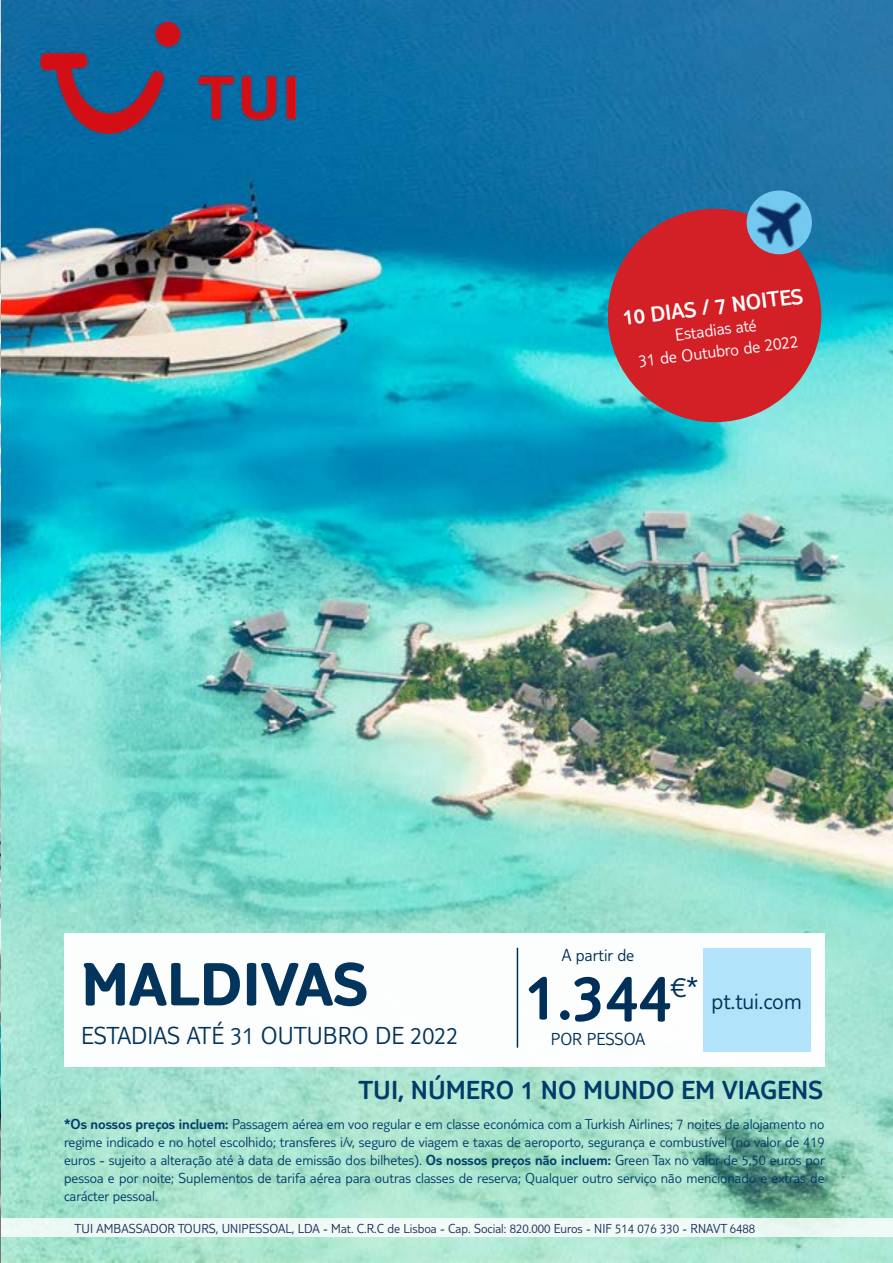
<style>
.page{position:relative;width:893px;height:1263px;background:#fff}
.page>*{position:absolute;margin:0;border:0;box-sizing:border-box;transform-origin:0 0}
.t1{font:300 67.5px "TUI Type";color:#003059}
.t2{font:700 63px "TUI Type";color:#003059}
.t3{font:300 27px "TUI Type";color:#003c6a}
.t4{font:300 25.5px "TUI Type";color:#003059}
.t5{font:300 24px "TUI Type";color:#003059}
.t6{font:300 22.5px "TUI Type";color:#fff}
.t7{font:300 18px/21.6px "TUI Type";color:#fff;text-align:center}
.t8{font:300 18px "TUI Type";color:#003059}
.t9{font:300 15px/18px "TUI Type";color:#003c6a;text-align:justify}
.t10{font:300 13.5px "TUI Type";color:#1e2d5c}
.s1{font-style:inherit}
</style>
<div class="page">
<img style="left:1px;top:0;width:891px;height:1263px">
<div style="left:1px;top:1218px;width:892px;height:19px;background:#eefaf5"></div>
<div style="left:64px;top:933px;width:760px;height:133px;background:#fff"></div>
<div style="left:703px;top:948px;width:107px;height:103px;background:#b1e3fa"></div>
<hr style="left:517px;top:948px;width:1px;height:100px;background:#003059">
<img style="left:41px;top:21px;width:255px;height:113px">
<div style="left:608px;top:209px;width:213px;height:213px;background:#d32027;border-radius:50%"></div>
<img style="left:739px;top:175px;width:88px;height:89px">
<hr style="left:0;top:0;width:1px;height:1263px;background:#00aeef">
<hr style="left:892px;top:0;width:1px;height:1263px;background:#00aeef">
<h3 class="t6" style="left:621px;top:305px;width:183px;rotate:-7deg">10 DIAS / 7 NOITES</h3>
<p class="t7" style="left:635px;top:328px;width:162px;rotate:-7deg">Estadias até<br>31 de Outubro de 2022</p>
<h2 class="t2" style="left:81px;top:947px;width:289px">MALDIVAS</h2>
<h3 class="t4" style="left:81px;top:1021px;width:379px">ESTADIAS ATÉ 31 OUTUBRO DE 2022</h3>
<p class="t8" style="left:562px;top:945px;width:74px">A partir de</p>
<h1 class="t1" style="left:524px;top:958px;width:149px">1.344</h1>
<p class="t8" style="left:551px;top:1029px;width:96px">POR PESSOA</p>
<h3 class="t5" style="left:670px;top:988px;width:134px"><sup>€*</sup> pt.tui.com</h3>
<h3 class="t3" style="left:358px;top:1075px;width:466px">TUI, NÚMERO 1 NO MUNDO EM VIAGENS</h3>
<p class="t9" style="left:64px;top:1115px;width:762px"><span class="s1">*Os nossos preços incluem:</span> Passagem aérea em voo regular e em classe económica com a Turkish Airlines; 7 noites de alojamento no regime indicado e no hotel escolhido; transferes i/v, seguro de viagem e taxas de aeroporto, segurança e combustível (no valor de 419 euros - sujeito a alteração até à data de emissão dos bilhetes). <span class="s1">Os nossos preços não incluem:</span> Green Tax no valor de 5,50 euros por pessoa e por noite; Suplementos de tarifa aérea para outras classes de reserva; Qualquer outro serviço não mencionado e extras de carácter pessoal.</p>
<p class="t10" style="left:75px;top:1221px;width:682px">TUI AMBASSADOR TOURS, UNIPESSOAL, LDA - Mat. C.R.C de Lisboa - Cap. Social: 820.000 Euros - NIF 514 076 330 - RNAVT 6488</p>
</div>
